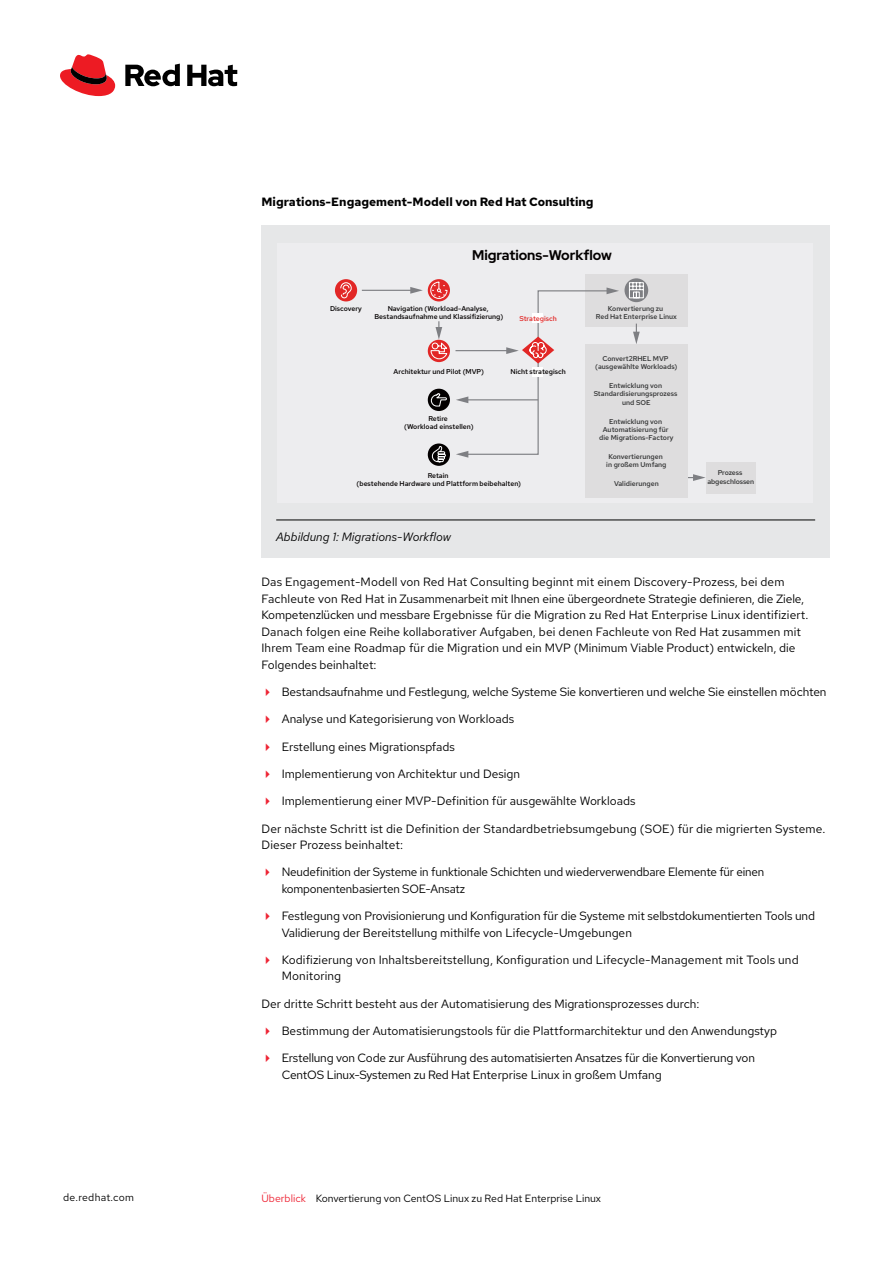
<style>
.page{position:relative;width:893px;height:1263px;background:#fff}
.page>*{position:absolute;margin:0;border:0;box-sizing:border-box;transform-origin:0 0}
.t1{font:700 13.95px "Red Hat Display";color:#030000}
.t2{font:12px/16.5px "Red Hat Text";color:#000}
.t3{font:700 12px "Red Hat Text";color:#000}
.t4{font:italic 12px "Red Hat Text";color:#000}
.t5{font:10.5px "Red Hat Text";color:#000}
.t6{font:10.5px "Red Hat Text";letter-spacing:.025em;color:#000}
.t7{font:500 7.05px/8.1px "Red Hat Text";color:#333434;text-align:center}
.t8{font:500 7.05px/8.1px "Red Hat Text";color:#030000;text-align:center}
.t9{font:500 7.05px "Red Hat Text";color:#e22726}
.s1{color:#ee2434}
</style>
<div class="page">
<div style="left:261px;top:225px;width:569px;height:332px;background:#e6e7e8"></div>
<hr style="left:276px;top:520px;width:539px;height:1px;background:#000">
<div style="left:277px;top:244px;width:536px;height:259px;background:#ededef"></div>
<div style="left:585px;top:274px;width:102px;height:52px;background:#deddde"></div>
<hr style="left:362px;top:290px;width:51px;height:1px;background:#7e7f83">
<svg style="left:410px;top:287px;width:13px;height:7px"></svg>
<hr style="left:455px;top:350px;width:53px;height:1px;background:#7e7f83">
<svg style="left:633px;top:324px;width:7px;height:20px"></svg>
<svg style="left:687px;top:474px;width:19px;height:7px"></svg>
<div style="left:585px;top:344px;width:102px;height:154px;background:#deddde"></div>
<div style="left:706px;top:462px;width:49px;height:31px;background:#deddde"></div>
<div style="left:335px;top:279px;width:22px;height:22px;background:#e22726;border-radius:50%"></div>
<svg style="left:340px;top:282px;width:12px;height:17px"></svg>
<svg style="left:428px;top:279px;width:22px;height:22px"></svg>
<svg style="left:430px;top:281px;width:18px;height:18px"></svg>
<svg style="left:428px;top:340px;width:22px;height:22px"></svg>
<svg style="left:430px;top:321px;width:18px;height:38px"></svg>
<svg style="left:456px;top:287px;width:163px;height:171px"></svg>
<div style="left:428px;top:389px;width:22px;height:22px;background:#030000;border-radius:50%"></div>
<svg style="left:431px;top:393px;width:16px;height:14px"></svg>
<svg style="left:428px;top:443px;width:22px;height:23px"></svg>
<svg style="left:432px;top:445px;width:14px;height:17px"></svg>
<div style="left:624px;top:278px;width:24px;height:24px;background:#7e7f83;border-radius:50%"></div>
<svg style="left:629px;top:282px;width:15px;height:17px"></svg>
<svg style="left:60px;top:54px;width:55px;height:42px"></svg>
<svg style="left:125px;top:64px;width:112px;height:22px"></svg>
<p class="t3" style="left:261px;top:194px;width:334px">Migrations-Engagement-Modell von Red Hat Consulting</p>
<p class="t1" style="left:472px;top:246px;width:141px">Migrations-Workflow</p>
<p class="t8" style="left:330px;top:304px;width:34px">Discovery</p>
<p class="t8" style="left:374px;top:304px;width:130px">Navigation (Workload-Analyse,<br>Bestandsaufnahme und Klassifizierung)</p>
<p class="t9" style="left:519px;top:313px;width:39px">Strategisch</p>
<p class="t8" style="left:394px;top:367px;width:92px">Architektur und Pilot (MVP)</p>
<p class="t8" style="left:404px;top:415px;width:71px">Retire<br>(Workload einstellen)</p>
<p class="t8" style="left:510px;top:367px;width:57px">Nicht strategisch</p>
<p class="t8" style="left:357px;top:471px;width:166px">Retain<br>(bestehende Hardware und Plattform beibehalten)</p>
<p class="t4" style="left:276px;top:528px;width:176px">Abbildung 1: Migrations-Workflow</p>
<p class="t7" style="left:596px;top:304px;width:83px">Konvertierung zu<br>Red Hat Enterprise Linux</p>
<p class="t7" style="left:595px;top:354px;width:84px">Convert2RHEL MVP (ausgewählte Workloads)</p>
<p class="t7" style="left:594px;top:382px;width:85px">Entwicklung von<br>Standardisierungsprozess und SOE</p>
<p class="t7" style="left:599px;top:417px;width:76px">Entwicklung von<br>Automatisierung für die Migrations-Factory</p>
<p class="t7" style="left:606px;top:453px;width:62px;text-align:left">Konvertierungen in großem Umfang</p>
<p class="t7" style="left:614px;top:479px;width:46px">Validierungen</p>
<p class="t7" style="left:707px;top:469px;width:48px">Prozess abgeschlossen</p>
<p class="t2" style="left:261px;top:573px;width:548px">Das Engagement-Modell von Red Hat Consulting beginnt mit einem Discovery-Prozess, bei dem Fachleute von Red Hat in Zusammenarbeit mit Ihnen eine übergeordnete Strategie definieren, die Ziele, Kompetenzlücken und messbare Ergebnisse für die Migration zu Red Hat Enterprise Linux identifiziert.<br>Danach folgen eine Reihe kollaborativer Aufgaben, bei denen Fachleute von Red Hat zusammen mit Ihrem Team eine Roadmap für die Migration und ein MVP (Minimum Viable Product) entwickeln, die Folgendes beinhaltet:</p>
<p class="t2" style="left:282px;top:683px;width:546px">Bestandsaufnahme und Festlegung, welche Systeme Sie konvertieren und welche Sie einstellen möchten</p>
<p class="t2" style="left:282px;top:711px;width:234px">Analyse und Kategorisierung von Workloads</p>
<p class="t2" style="left:282px;top:738px;width:175px">Erstellung eines Migrationspfads</p>
<p class="t2" style="left:282px;top:765px;width:240px">Implementierung von Architektur und Design</p>
<p class="t2" style="left:282px;top:792px;width:355px">Implementierung einer MVP-Definition für ausgewählte Workloads</p>
<p class="t2" style="left:261px;top:820px;width:565px">Der nächste Schritt ist die Definition der Standardbetriebsumgebung (SOE) für die migrierten Systeme.<br>Dieser Prozess beinhaltet:</p>
<p class="t2" style="left:282px;top:864px;width:484px">Neudefinition der Systeme in funktionale Schichten und wiederverwendbare Elemente für einen komponentenbasierten SOE-Ansatz</p>
<p class="t2" style="left:282px;top:907px;width:535px">Festlegung von Provisionierung und Konfiguration für die Systeme mit selbstdokumentierten Tools und<br>Validierung der Bereitstellung mithilfe von Lifecycle-Umgebungen</p>
<p class="t2" style="left:282px;top:951px;width:518px">Kodifizierung von Inhaltsbereitstellung, Konfiguration und Lifecycle-Management mit Tools und<br>Monitoring</p>
<p class="t2" style="left:261px;top:995px;width:439px">Der dritte Schritt besteht aus der Automatisierung des Migrationsprozesses durch:</p>
<p class="t2" style="left:282px;top:1022px;width:497px">Bestimmung der Automatisierungstools für die Plattformarchitektur und den Anwendungstyp</p>
<p class="t2" style="left:282px;top:1050px;width:475px">Erstellung von Code zur Ausführung des automatisierten Ansatzes für die Konvertierung von<br>CentOS Linux-Systemen zu Red Hat Enterprise Linux in großem Umfang</p>
<p class="t6" style="left:63px;top:1191px;width:72px">de.redhat.com</p>
<p class="t5" style="left:261px;top:1191px;width:341px"><span class="s1">Überblick</span> Konvertierung von CentOS Linux zu Red Hat Enterprise Linux</p>
</div>
